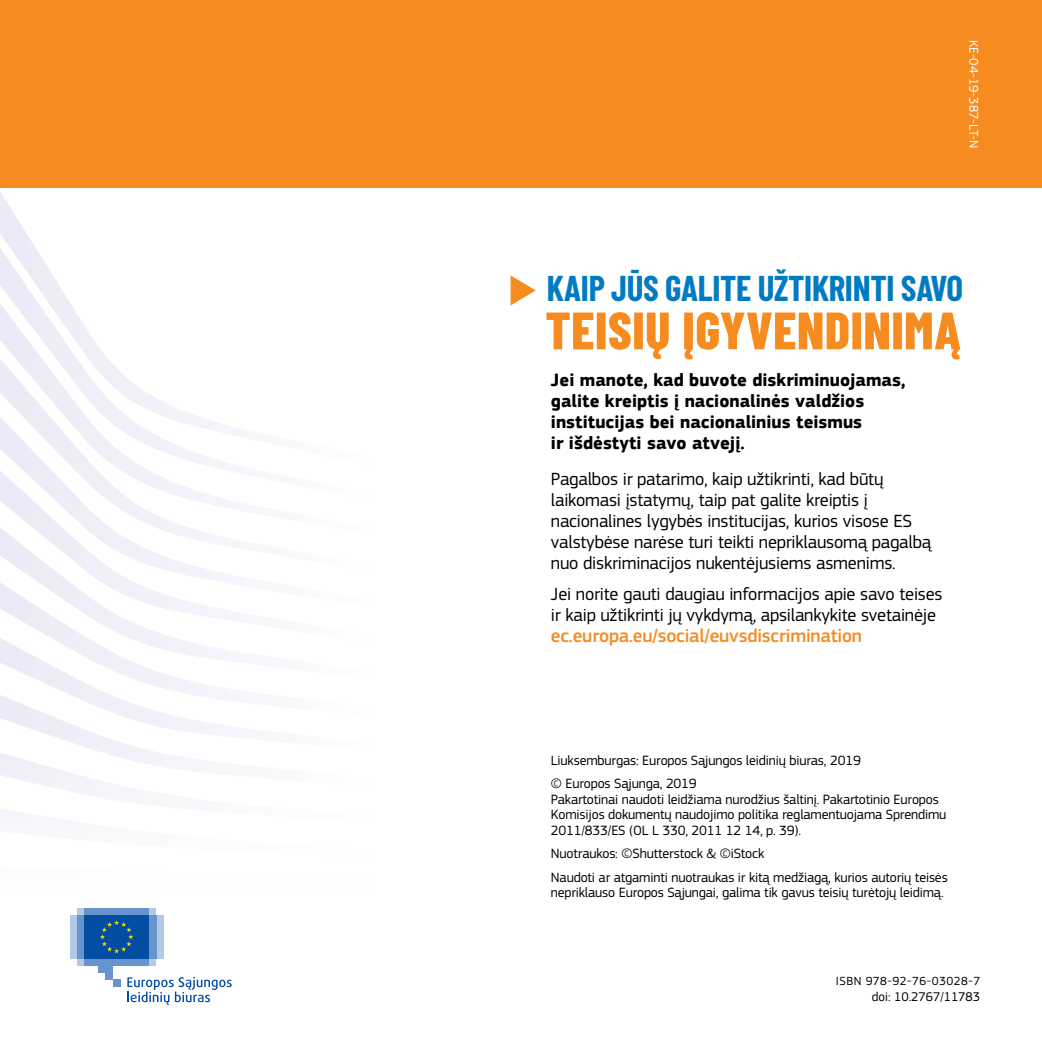
<style>
.page{position:relative;width:1042px;height:1042px;background:#fff}
.page>*{position:absolute;margin:0;border:0;box-sizing:border-box;transform-origin:0 0}
.t1{font:800 52.5px "Barlow Condensed";letter-spacing:.01em;color:#f68b1f}
.t2{font:700 35px "Barlow Condensed";letter-spacing:-.01em;color:#007bc3}
.t3{font:500 19.25px "EC Square Sans Pro";letter-spacing:-.01em;color:#f68b1f}
.t4{font:18.38px/21px "EC Square Sans Pro";letter-spacing:-.01em;color:#000}
.t5{font:700 18.38px/21px "EC Square Sans Pro";color:#000}
.t6{font:14px/15.8px "EC Square Sans Pro";letter-spacing:-.01em;color:#000}
.t7{font:13.12px "EC Square Sans Pro";color:#fff}
.t8{font:13.12px "EC Square Sans Pro";color:#000}
.t9{font:12.25px "EC Square Sans Pro";letter-spacing:.04em;color:#000}
</style>
<div class="page">
<div style="left:0;top:0;width:1042px;height:188px;background:#f68b1f"></div>
<svg style="left:510px;top:275px;width:26px;height:30px"></svg>
<div style="left:77px;top:958px;width:79px;height:7px;background:#b4c9e6"></div>
<div style="left:77px;top:908px;width:79px;height:7px;background:#b4c9e6"></div>
<div style="left:84px;top:908px;width:65px;height:7px;background:#6993cd"></div>
<div style="left:84px;top:958px;width:65px;height:7px;background:#6993cd"></div>
<div style="left:149px;top:915px;width:7px;height:43px;background:#6993cd"></div>
<div style="left:156px;top:915px;width:7px;height:43px;background:#b4c9e6"></div>
<div style="left:77px;top:915px;width:7px;height:43px;background:#6993cd"></div>
<div style="left:70px;top:915px;width:7px;height:43px;background:#b4c9e6"></div>
<div style="left:99px;top:958px;width:14px;height:14px;background:#6993cd"></div>
<div style="left:106px;top:958px;width:7px;height:22px;background:#6993cd"></div>
<div style="left:113px;top:980px;width:7px;height:7px;background:#6993cd"></div>
<div style="left:84px;top:915px;width:65px;height:43px;background:#034ea2"></div>
<svg style="left:100px;top:920px;width:33px;height:33px"></svg>
<svg style="left:127px;top:977px;width:105px;height:28px"></svg>
<p class="t7" style="left:981px;top:40px;width:110px;rotate:90deg">KE-04-19-387-LT-N</p>
<h2 class="t2" style="left:547px;top:266px;width:418px">KAIP JŪS GALITE UŽTIKRINTI SAVO</h2>
<h2 class="t1" style="left:545px;top:298px;width:417px">TEISIŲ ĮGYVENDINIMĄ</h2>
<p class="t5" style="left:551px;top:370px;width:356px">Jei manote, kad buvote diskriminuojamas, galite kreiptis į nacionalinės valdžios institucijas bei nacionalinius teismus<br>ir išdėstyti savo atvejį.</p>
<p class="t4" style="left:551px;top:468px;width:382px">Pagalbos ir patarimo, kaip užtikrinti, kad būtų laikomasi įstatymų, taip pat galite kreiptis į nacionalines lygybės institucijas, kurios visose ES valstybėse narėse turi teikti nepriklausomą pagalbą nuo diskriminacijos nukentėjusiems asmenims.</p>
<p class="t4" style="left:551px;top:583px;width:393px">Jei norite gauti daugiau informacijos apie savo teises ir kaip užtikrinti jų vykdymą, apsilankykite svetainėje</p>
<p class="t3" style="left:551px;top:624px;width:313px">ec.europa.eu/social/euvsdiscrimination</p>
<p class="t6" style="left:551px;top:752px;width:311px">Liuksemburgas: Europos Sąjungos leidinių biuras, 2019</p>
<p class="t6" style="left:551px;top:775px;width:397px">© Europos Sąjunga, 2019<br>Pakartotinai naudoti leidžiama nurodžius šaltinį. Pakartotinio Europos Komisijos dokumentų naudojimo politika reglamentuojama Sprendimu 2011/833/ES (OL L 330, 2011 12 14, p. 39).</p>
<p class="t6" style="left:551px;top:846px;width:215px">Nuotraukos: ©Shutterstock &amp; ©iStock</p>
<p class="t6" style="left:551px;top:869px;width:398px">Naudoti ar atgaminti nuotraukas ir kitą medžiagą, kurios autorių teisės nepriklauso Europos Sąjungai, galima tik gavus teisių turėtojų leidimą.</p>
<p class="t9" style="left:836px;top:974px;width:146px">ISBN 978-92-76-03028-7</p>
<p class="t8" style="left:872px;top:989px;width:110px">doi: 10.2767/11783</p>
</div>
